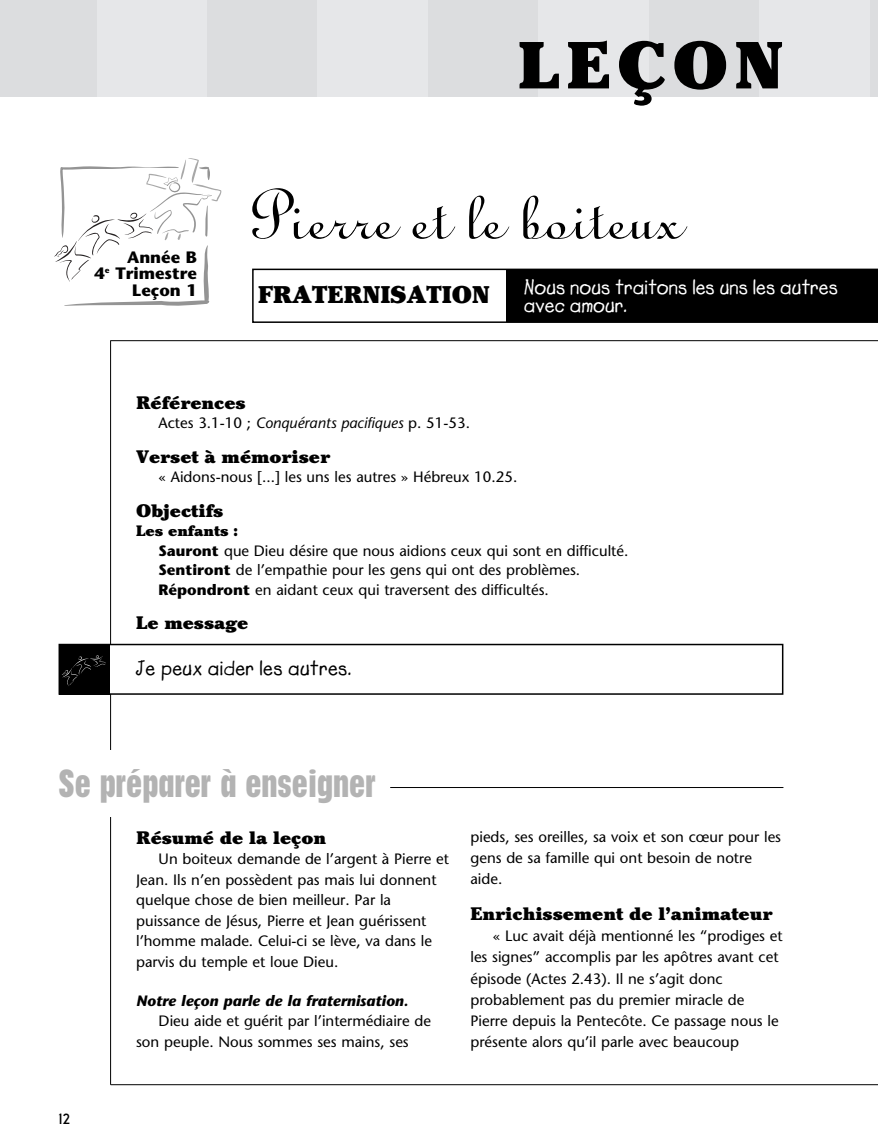
<style>
.page{position:relative;width:878px;height:1148px;background:#fff}
.page>*{position:absolute;margin:0;border:0;box-sizing:border-box;transform-origin:0 0}
.t1{font:79.5px "Linoscript";color:#000}
.t2{font:900 66px "Cheltenham";letter-spacing:.1em;color:#000}
.t3{font:700 condensed 36px "Placard";color:#b3b3b3}
.t4{font:900 24px "Cheltenham";color:#000}
.t5{font:21px/18px "Lemonade ICG Bold";color:#fff}
.t6{font:21px "Lemonade ICG Bold";letter-spacing:.015em;color:#000}
.t7{font:900 18px "Cheltenham";color:#000}
.t8{font:700 16.5px/16.5px "Stone Sans";color:#000;text-align:right}
.t9{font:15px/21px "Stone Sans";color:#000}
.t10{font:italic 15px "Stone Sans";color:#000}
.t11{font:italic 700 15px "Stone Sans";color:#000}
.t12{font:900 15px "Cheltenham";color:#000}
.t13{font:700 15px "New Garden";color:#000}
.s1{font-style:normal}
.s2{font-weight:700}
</style>
<div class="page">
<hr style="left:111px;top:1084px;width:767px;height:1px;background:#000">
<hr style="left:110px;top:340px;width:1px;height:744px;background:#000">
<hr style="left:111px;top:340px;width:767px;height:1px;background:#000">
<div style="left:59px;top:644px;width:723px;height:50px;background:#fff"></div>
<div style="left:58px;top:644px;width:725px;height:50px;border:2px solid #000"></div>
<div style="left:59px;top:645px;width:51px;height:49px;background:#000"></div>
<svg style="left:62px;top:655px;width:44px;height:31px"></svg>
<div style="left:506px;top:270px;width:372px;height:52px;background:#000"></div>
<div style="left:0;top:0;width:97px;height:96px;background:#dcdddf"></div>
<div style="left:97px;top:0;width:110px;height:96px;background:#e6e7e9"></div>
<div style="left:207px;top:0;width:111px;height:96px;background:#dcdddf"></div>
<div style="left:318px;top:0;width:110px;height:96px;background:#e6e7e9"></div>
<div style="left:428px;top:0;width:110px;height:96px;background:#dcdddf"></div>
<div style="left:538px;top:0;width:111px;height:96px;background:#e6e7e9"></div>
<div style="left:649px;top:0;width:110px;height:96px;background:#dcdddf"></div>
<div style="left:759px;top:0;width:110px;height:96px;background:#e6e7e9"></div>
<div style="left:869px;top:0;width:9px;height:96px;background:#dcdddf"></div>
<div style="left:58px;top:750px;width:725px;height:66px;background:#fff"></div>
<hr style="left:390px;top:787px;width:393px;height:1px;background:#000">
<div style="left:252px;top:268px;width:626px;height:55px;border:2px solid #000"></div>
<svg style="left:54px;top:158px;width:167px;height:148px"></svg>
<h2 class="t2" style="left:518px;top:39px;width:267px">LEÇON</h2>
<p class="t8" style="left:95px;top:250px;width:104px">Année B<br>4<sup>e</sup> Trimestre<br>Leçon 1</p>
<h1 class="t1" style="left:252px;top:188px;width:429px">Pierre et le boiteux</h1>
<h3 class="t4" style="left:258px;top:285px;width:233px">FRATERNISATION</h3>
<h3 class="t5" style="left:523px;top:278px;width:315px">Nous nous traitons les uns les autres avec amour.</h3>
<p class="t7" style="left:136px;top:395px;width:111px">Références</p>
<p class="t10" style="left:158px;top:417px;width:313px"><span class="s1">Actes 3.1-10 ;</span> Conquérants pacifiques <span class="s1">p. 51-53.</span></p>
<p class="t7" style="left:136px;top:449px;width:196px">Verset à mémoriser</p>
<p class="t9" style="left:158px;top:468px;width:360px">« Aidons-nous [...] les uns les autres » Hébreux 10.25.</p>
<p class="t7" style="left:136px;top:503px;width:89px">Objectifs</p>
<p class="t12" style="left:136px;top:525px;width:103px">Les enfants :</p>
<p class="t9" style="left:158px;top:542px;width:471px;line-height:19.5px"><span class="s2">Sauront</span> que Dieu désire que nous aidions ceux qui sont en difficulté.<br><span class="s2">Sentiront</span> de l’empathie pour les gens qui ont des problèmes.<br><span class="s2">Répondront</span> en aidant ceux qui traversent des difficultés.</p>
<p class="t7" style="left:136px;top:616px;width:114px">Le message</p>
<h3 class="t6" style="left:135px;top:655px;width:217px">Je peux aider les autres.</h3>
<h3 class="t3" style="left:58px;top:769px;width:319px">Se préparer à enseigner</h3>
<p class="t7" style="left:136px;top:830px;width:191px">Résumé de la leçon</p>
<p class="t9" style="left:136px;top:850px;width:314px;line-height:20.5px;text-indent:22px">Un boiteux demande de l’argent à Pierre et Jean. Ils n’en possèdent pas mais lui donnent quelque chose de bien meilleur. Par la puissance de Jésus, Pierre et Jean guérissent l’homme malade. Celui-ci se lève, va dans le parvis du temple et loue Dieu.</p>
<p class="t11" style="left:136px;top:994px;width:274px">Notre leçon parle de la fraternisation.</p>
<p class="t9" style="left:136px;top:1012px;width:296px;line-height:20.5px;text-indent:22px">Dieu aide et guérit par l’intermédiaire de son peuple. Nous sommes ses mains, ses</p>
<p class="t9" style="left:470px;top:828px;width:312px">pieds, ses oreilles, sa voix et son cœur pour les gens de sa famille qui ont besoin de notre aide.</p>
<p class="t7" style="left:470px;top:907px;width:303px">Enrichissement de l’animateur</p>
<p class="t9" style="left:470px;top:927px;width:313px;text-indent:22px">« Luc avait déjà mentionné les “prodiges et les signes” accomplis par les apôtres avant cet épisode (Actes 2.43). Il ne s’agit donc probablement pas du premier miracle de Pierre depuis la Pentecôte. Ce passage nous le présente alors qu’il parle avec beaucoup</p>
<p class="t13" style="left:58px;top:1109px;width:13px">12</p>
</div>
